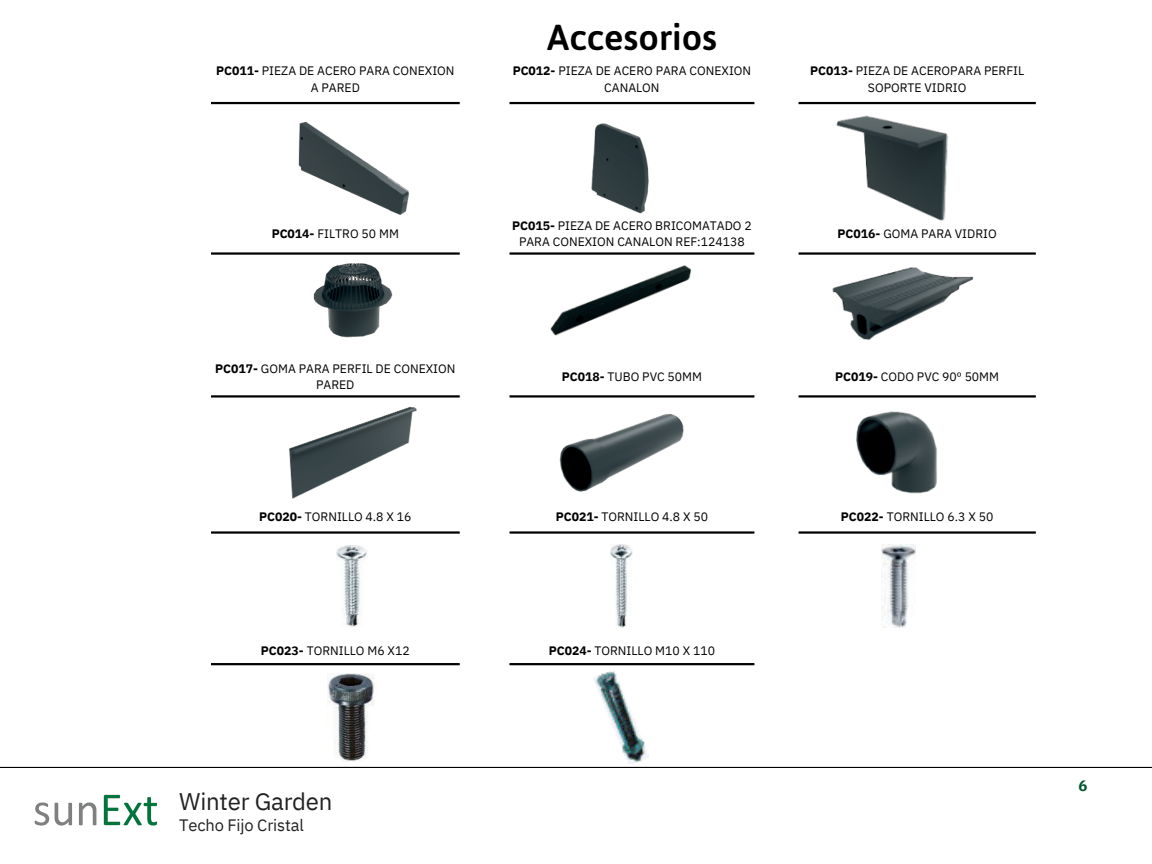
<style>
.page{position:relative;width:1152px;height:864px;background:#fff}
.page>*{position:absolute;margin:0;border:0;box-sizing:border-box;transform-origin:0 0}
.t1{font:500 36px "Asap";color:#000}
.t2{font:24px "IBM Plex Sans";letter-spacing:-.01em;color:#222}
.t3{font:16.5px "IBM Plex Sans";letter-spacing:-.01em;color:#222}
.t4{font:700 15px "IBM Plex Sans";color:#03562e}
.t5{font:12.15px/16.4px "IBM Plex Sans";color:#000;text-align:center}
.s1{font-weight:700}
</style>
<div class="page">
<hr style="left:211px;top:102px;width:249px;height:2px;background:#000">
<hr style="left:510px;top:102px;width:244px;height:2px;background:#000">
<hr style="left:799px;top:102px;width:237px;height:2px;background:#000">
<hr style="left:211px;top:252px;width:249px;height:3px;background:#000">
<hr style="left:510px;top:252px;width:244px;height:3px;background:#000">
<hr style="left:799px;top:252px;width:237px;height:3px;background:#000">
<hr style="left:211px;top:395px;width:249px;height:3px;background:#000">
<hr style="left:510px;top:395px;width:244px;height:3px;background:#000">
<hr style="left:799px;top:395px;width:237px;height:3px;background:#000">
<hr style="left:211px;top:531px;width:249px;height:3px;background:#000">
<hr style="left:510px;top:531px;width:244px;height:3px;background:#000">
<hr style="left:799px;top:531px;width:237px;height:3px;background:#000">
<hr style="left:211px;top:663px;width:249px;height:2px;background:#000">
<hr style="left:510px;top:663px;width:244px;height:2px;background:#000">
<img style="left:298px;top:121px;width:112px;height:94px">
<img style="left:591px;top:123px;width:58px;height:90px">
<img style="left:836px;top:115px;width:113px;height:106px">
<img style="left:313px;top:263px;width:80px;height:75px">
<img style="left:551px;top:265px;width:140px;height:71px">
<img style="left:832px;top:267px;width:142px;height:74px">
<img style="left:289px;top:406px;width:128px;height:93px">
<img style="left:559px;top:414px;width:125px;height:78px">
<img style="left:856px;top:411px;width:81px;height:83px">
<img style="left:336px;top:545px;width:31px;height:81px">
<img style="left:611px;top:545px;width:21px;height:82px">
<img style="left:881px;top:544px;width:34px;height:84px">
<img style="left:328px;top:674px;width:47px;height:87px">
<img style="left:594px;top:671px;width:55px;height:93px">
<hr style="left:0;top:767px;width:1152px;height:1px;background:#000">
<img style="left:34px;top:794px;width:123px;height:32px">
<p class="t1" style="left:547px;top:14px;width:171px">Accesorios</p>
<h1 class="t5" style="left:216px;top:63px;width:240px"><span class="s1">PC011-</span> PIEZA DE ACERO PARA CONEXION<br>A PARED</h1>
<p class="t5" style="left:513px;top:63px;width:240px"><span class="s1">PC012-</span> PIEZA DE ACERO PARA CONEXION<br>CANALON</p>
<p class="t5" style="left:810px;top:63px;width:216px"><span class="s1">PC013-</span> PIEZA DE ACEROPARA PERFIL<br>SOPORTE VIDRIO</p>
<p class="t5" style="left:272px;top:225px;width:129px"><span class="s1">PC014-</span> FILTRO 50 MM</p>
<p class="t5" style="left:512px;top:217px;width:241px"><span class="s1">PC015-</span> PIEZA DE ACERO BRICOMATADO 2<br>PARA CONEXION CANALON REF:124138</p>
<p class="t5" style="left:838px;top:225px;width:161px"><span class="s1">PC016-</span> GOMA PARA VIDRIO</p>
<p class="t5" style="left:215px;top:360px;width:242px"><span class="s1">PC017-</span> GOMA PARA PERFIL DE CONEXION<br>PARED</p>
<p class="t5" style="left:562px;top:368px;width:142px"><span class="s1">PC018-</span> TUBO PVC 50MM</p>
<p class="t5" style="left:835px;top:368px;width:165px"><span class="s1">PC019-</span> CODO PVC 90º 50MM</p>
<p class="t5" style="left:259px;top:508px;width:154px"><span class="s1">PC020-</span> TORNILLO 4.8 X 16</p>
<p class="t5" style="left:556px;top:508px;width:154px"><span class="s1">PC021-</span> TORNILLO 4.8 X 50</p>
<p class="t5" style="left:841px;top:508px;width:154px"><span class="s1">PC022-</span> TORNILLO 6.3 X 50</p>
<p class="t5" style="left:261px;top:642px;width:150px"><span class="s1">PC023-</span> TORNILLO M6 X12</p>
<p class="t5" style="left:549px;top:642px;width:168px"><span class="s1">PC024-</span> TORNILLO M10 X 110</p>
<p class="t2" style="left:179px;top:785px;width:155px">Winter Garden</p>
<p class="t3" style="left:179px;top:814px;width:126px">Techo Fijo Cristal</p>
<p class="t4" style="left:1078px;top:776px;width:10px">6</p>
</div>
